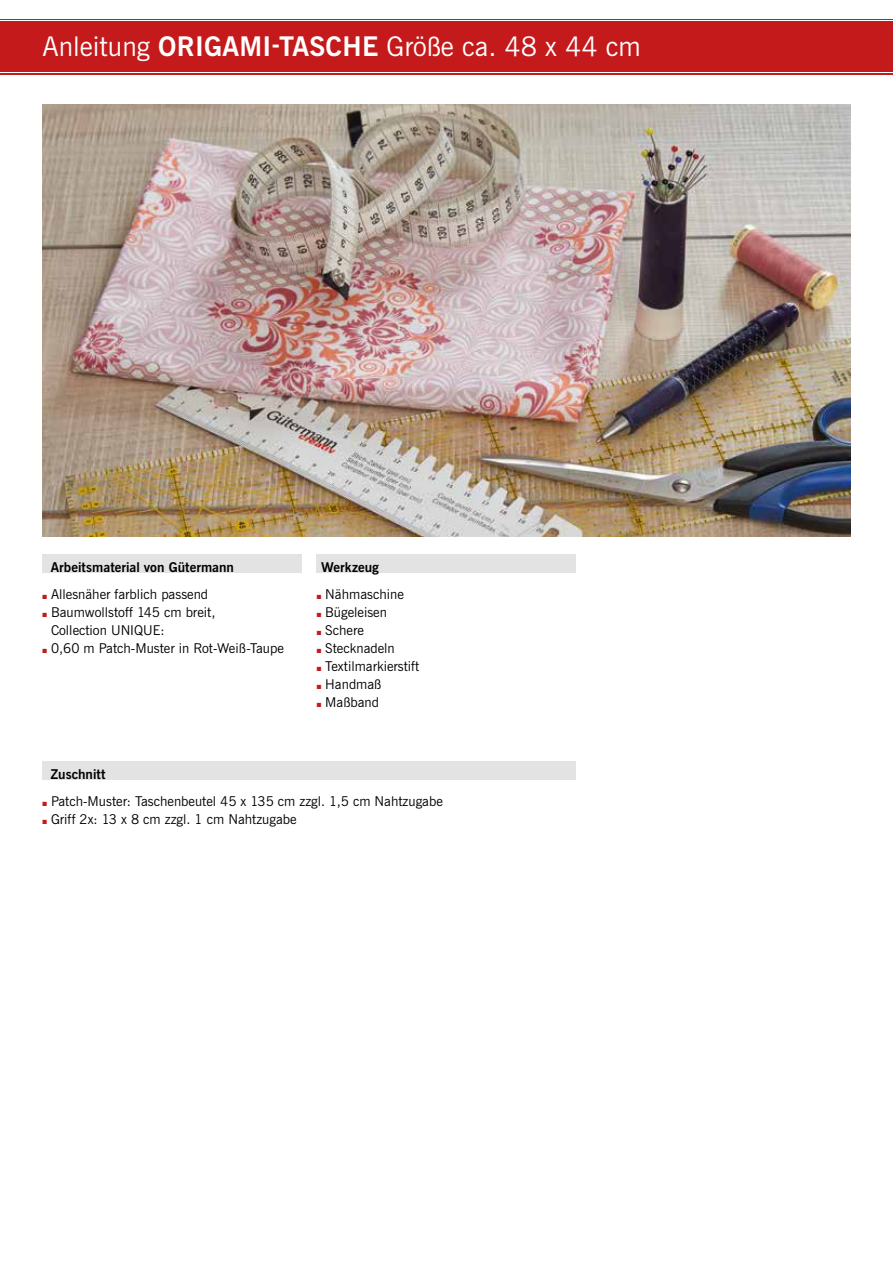
<style>
.page{position:relative;width:893px;height:1263px;background:#fff}
.page>*{position:absolute;margin:0;border:0;box-sizing:border-box;transform-origin:0 0}
.t1{font:27px "News Gothic";color:#fff}
.t2{font:13.5px/18px "News Gothic";color:#000}
.t3{font:700 13.5px "News Gothic";color:#000}
.s1{font-weight:700}
</style>
<div class="page">
<img style="left:43px;top:104px;width:807px;height:432px">
<div style="left:0;top:19px;width:893px;height:55px;background:#c51a1b"></div>
<hr style="left:0;top:72px;width:893px;height:1px;background:#fff">
<hr style="left:0;top:20px;width:893px;height:1px;background:#fff">
<div style="left:43px;top:761px;width:533px;height:18px;background:#e3e3e3"></div>
<div style="left:43px;top:554px;width:259px;height:18px;background:#e3e3e3"></div>
<div style="left:317px;top:554px;width:259px;height:18px;background:#e3e3e3"></div>
<h1 class="t1" style="left:43px;top:29px;width:600px">Anleitung <span class="s1">ORIGAMI-TASCHE</span> Größe ca. 48 x 44 cm</h1>
<p class="t3" style="left:51px;top:558px;width:185px">Arbeitsmaterial von Gütermann</p>
<p class="t3" style="left:321px;top:558px;width:59px">Werkzeug</p>
<p class="t2" style="left:51px;top:586px;width:234px">Allesnäher farblich passend<br>Baumwollstoff 145 cm breit,<br>Collection UNIQUE:<br>0,60 m Patch-Muster in Rot-Weiß-Taupe</p>
<p class="t2" style="left:325px;top:586px;width:96px">Nähmaschine<br>Bügeleisen<br>Schere<br>Stecknadeln<br>Textilmarkierstift<br>Handmaß<br>Maßband</p>
<p class="t3" style="left:51px;top:765px;width:56px">Zuschnitt</p>
<p class="t2" style="left:51px;top:793px;width:393px">Patch-Muster: Taschenbeutel 45 x 135 cm zzgl. 1,5 cm Nahtzugabe<br>Griff 2x: 13 x 8 cm zzgl. 1 cm Nahtzugabe</p>
</div>
